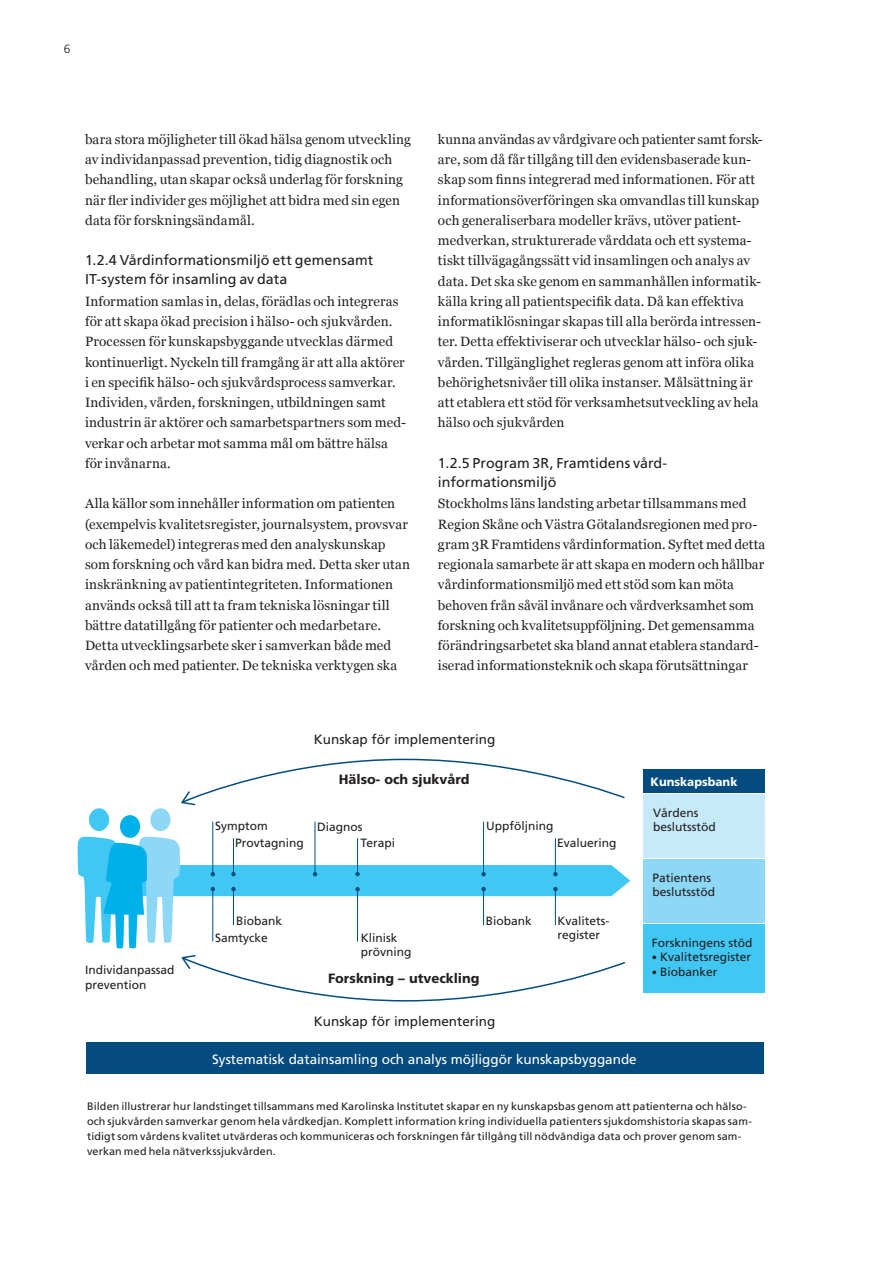
<style>
.page{position:relative;width:893px;height:1263px;background:#fff}
.page>*{position:absolute;margin:0;border:0;box-sizing:border-box;transform-origin:0 0}
.t1{font:14.25px/18.8px "Frutiger SLLOTF";color:#231f20}
.t2{font:13.5px/20.2px "Georgia";letter-spacing:.01em;color:#231f20}
.t3{font:13.5px "Frutiger SLLOTF";color:#fff}
.t4{font:13.5px "Frutiger SLLOTF";color:#231f20}
.t5{font:800 13.5px "Frutiger SLLOTF";color:#231f20}
.t6{font:12px/14.4px "Frutiger SLLOTF";color:#231f20}
.t7{font:800 12px "Frutiger SLLOTF";color:#fff}
.t8{font:300 12px "Frutiger SLLOTF";color:#231f20}
.t9{font:10.8px/15px "Frutiger SLLOTF";letter-spacing:.01em;color:#231f20}
.s1{font-size:10.5px}
</style>
<div class="page">
<div style="left:643px;top:770px;width:121px;height:23px;background:#044c80"></div>
<div style="left:643px;top:794px;width:121px;height:64px;background:#c6eafa"></div>
<div style="left:643px;top:859px;width:121px;height:64px;background:#8dd7f7"></div>
<div style="left:643px;top:925px;width:121px;height:68px;background:#40c7f4"></div>
<div style="left:86px;top:1042px;width:678px;height:31px;background:#044c80"></div>
<svg style="left:181px;top:758px;width:444px;height:47px"></svg>
<hr style="left:212px;top:822px;width:1px;height:52px;background:#044c80">
<hr style="left:315px;top:822px;width:1px;height:52px;background:#044c80">
<hr style="left:483px;top:822px;width:1px;height:52px;background:#044c80">
<svg style="left:181px;top:955px;width:444px;height:47px"></svg>
<div style="left:89px;top:808px;width:20px;height:23px;background:#40c7f4;border-radius:50%"></div>
<div style="left:150px;top:808px;width:21px;height:23px;background:#8dd7f7;border-radius:50%"></div>
<svg style="left:77px;top:836px;width:553px;height:113px"></svg>
<div style="left:120px;top:815px;width:20px;height:23px;background:#00b0e9;border-radius:50%"></div>
<p class="t8" style="left:64px;top:42px;width:8px">6</p>
<p class="t2" style="left:85px;top:129px;width:328px">bara stora möjligheter till ökad hälsa genom utveckling av individanpassad prevention, tidig diagnostik och behandling, utan skapar också underlag för forskning när fler individer ges möjlighet att bidra med sin egen data för forskningsändamål.</p>
<p class="t1" style="left:85px;top:251px;width:290px">1.2.4 Vårdinformationsmiljö ett gemensamt<br>IT-system för insamling av data</p>
<p class="t2" style="left:85px;top:291px;width:323px">Information samlas in, delas, förädlas och integreras för att skapa ökad precision i hälso- och sjukvården.<br>Processen för kunskapsbyggande utvecklas därmed kontinuerligt. Nyckeln till framgång är att alla aktörer i en specifik hälso- och sjukvårdsprocess samverkar.<br>Individen, vården, forskningen, utbildningen samt industrin är aktörer och samarbetspartners som med&shy;verkar och arbetar mot samma mål om bättre hälsa för invånarna.</p>
<p class="t2" style="left:85px;top:493px;width:327px">Alla källor som innehåller information om patienten (exempelvis kvalitetsregister, journalsystem, provsvar och läkemedel) integreras med den analyskunskap som forskning och vård kan bidra med. Detta sker utan inskränkning av patientintegriteten. Informationen används också till att ta fram tekniska lösningar till bättre datatillgång för patienter och medarbetare.<br>Detta utvecklingsarbete sker i samverkan både med vården och med patienter. De tekniska verktygen ska</p>
<p class="t2" style="left:438px;top:129px;width:326px">kunna användas av vårdgivare och patienter samt forsk&shy;are, som då får tillgång till den evidensbaserade kun&shy;skap som finns integrerad med informationen. För att informationsöverföringen ska omvandlas till kunskap och generaliserbara modeller krävs, utöver patient&shy;medverkan, strukturerade vårddata och ett systema&shy;tiskt tillvägagångssätt vid insamlingen och analys av data. Det ska ske genom en sammanhållen informatik&shy;källa kring all patientspecifik data. Då kan effektiva informatiklösningar skapas till alla berörda intressen&shy;ter. Detta effektiviserar och utvecklar hälso- och sjuk&shy;vården. Tillgänglighet regleras genom att införa olika behörighetsnivåer till olika instanser. Målsättning är att etablera ett stöd för verksamhetsutveckling av hela hälso och sjukvården</p>
<p class="t1" style="left:438px;top:453px;width:231px">1.2.5 Program 3R, Framtidens vård&shy;informationsmiljö</p>
<p class="t2" style="left:438px;top:493px;width:329px">Stockholms läns landsting arbetar tillsammans med Region Skåne och Västra Götalandsregionen med pro&shy;gram 3R Framtidens vårdinformation. Syftet med detta regionala samarbete är att skapa en modern och hållbar vårdinformationsmiljö med ett stöd som kan möta behoven från såväl invånare och vårdverksamhet som forskning och kvalitetsuppföljning. Det gemensamma förändringsarbetet ska bland annat etablera standard&shy;iserad informationsteknik och skapa förutsättningar</p>
<p class="t6" style="left:85px;top:963px;width:91px">Individanpassad prevention</p>
<p class="t4" style="left:314px;top:732px;width:183px">Kunskap för implementering</p>
<p class="t5" style="left:339px;top:771px;width:132px">Hälso- och sjukvård</p>
<p class="t6" style="left:235px;top:817px;width:70px;line-height:16.5px;text-indent:-20px">Symptom<br>Provtagning</p>
<p class="t6" style="left:361px;top:818px;width:36px;line-height:16.2px;text-indent:-43px">Diagnos<br>Terapi</p>
<p class="t6" style="left:486px;top:819px;width:69px">Uppföljning</p>
<p class="t6" style="left:557px;top:835px;width:61px">Evaluering</p>
<p class="t6" style="left:236px;top:913px;width:48px">Biobank</p>
<p class="t6" style="left:215px;top:930px;width:54px">Samtycke</p>
<p class="t6" style="left:361px;top:930px;width:52px">Klinisk prövning</p>
<p class="t6" style="left:486px;top:913px;width:48px">Biobank</p>
<p class="t6" style="left:558px;top:913px;width:54px">Kvalitets&shy;register</p>
<p class="t5" style="left:328px;top:970px;width:153px">Forskning – utveckling</p>
<p class="t4" style="left:314px;top:1013px;width:183px">Kunskap för implementering</p>
<p class="t3" style="left:212px;top:1051px;width:426px">Systematisk datainsamling och analys möjliggör kunskapsbyggande</p>
<p class="t7" style="left:651px;top:774px;width:88px">Kunskapsbank</p>
<p class="t6" style="left:653px;top:805px;width:64px">Vårdens beslutsstöd</p>
<p class="t6" style="left:652px;top:870px;width:64px">Patientens beslutsstöd</p>
<p class="t6" style="left:652px;top:935px;width:102px">Forskningens stöd</p>
<p class="t6" style="left:652px;top:950px;width:101px"><span class="s1">•</span> Kvalitetsregister</p>
<p class="t6" style="left:652px;top:964px;width:67px"><span class="s1">•</span> Biobanker</p>
<p class="t9" style="left:87px;top:1098px;width:666px">Bilden illustrerar hur landstinget tillsammans med Karolinska Institutet skapar en ny kunskapsbas genom att patienterna och hälso&shy;och sjukvården samverkar genom hela vårdkedjan. Komplett information kring individuella patienters sjukdomshistoria skapas sam&shy;tidigt som vårdens kvalitet utvärderas och kommuniceras och forskningen får tillgång till nödvändiga data och prover genom sam&shy;verkan med hela nätverkssjukvården.</p>
</div>
